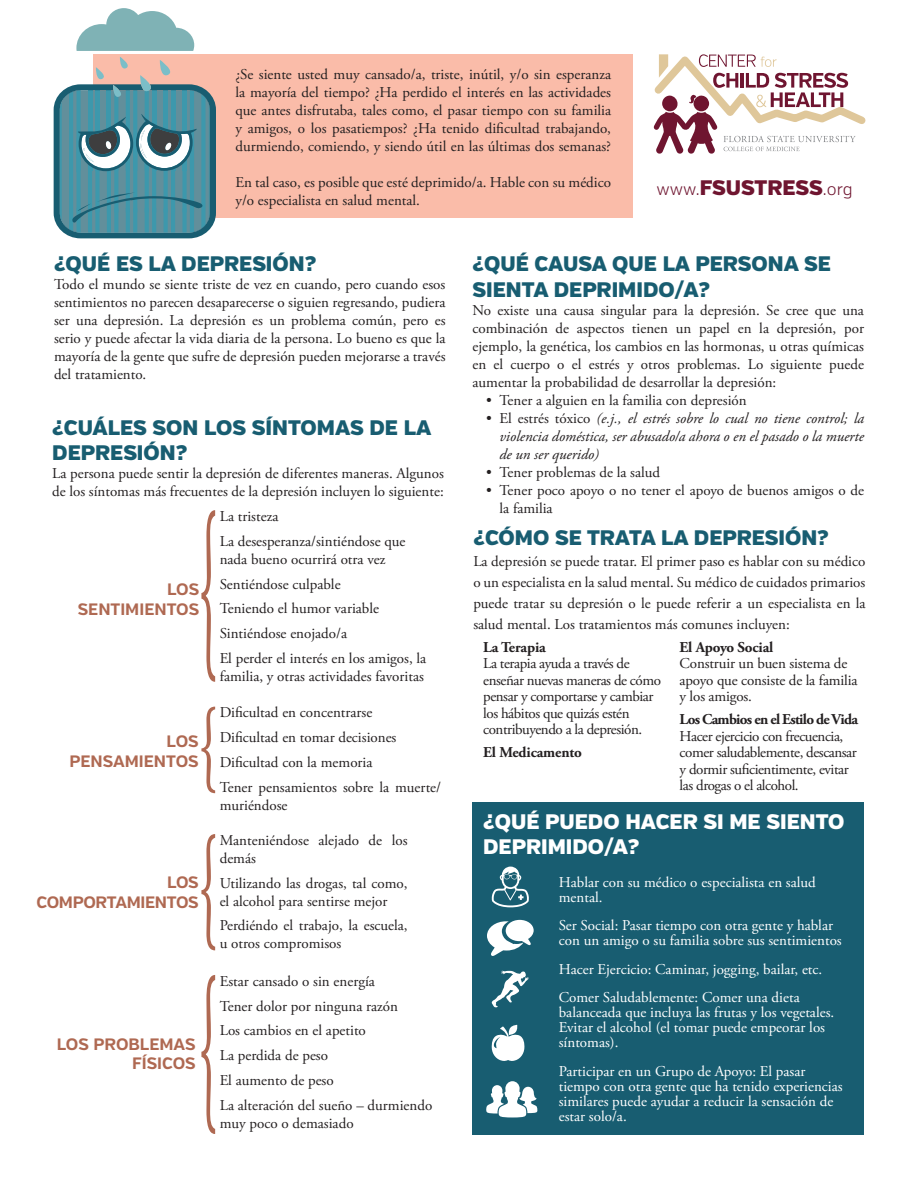
<style>
.page{position:relative;width:918px;height:1188px;background:#fff}
.page>*{position:absolute;margin:0;border:0;box-sizing:border-box;transform-origin:0 0}
.t1{font:900 21px/25.2px "Verb";color:#185d71}
.t2{font:900 21px/25.2px "Verb";color:#fff}
.t3{font:900 21px "Verb";color:#6f1530}
.t4{font:700 16.5px/19.8px "Verb";color:#af6952;text-align:right}
.t5{font:700 16.5px/19.8px "Verb";letter-spacing:-.02em;color:#af6952;text-align:right}
.t6{font:15px/18px "Adobe Garamond Pro";color:#231f20}
.t7{font:15px/15px "Adobe Garamond Pro";color:#fff}
.t8{font:15px/16.5px "Adobe Garamond Pro";letter-spacing:-.03em;color:#231f20}
.t9{font:italic 15px/18px "Adobe Garamond Pro";color:#231f20;text-align:justify}
.t10{font:700 15px "Adobe Garamond Pro";letter-spacing:-.02em;color:#231f20}
.t11{font:700 15px "Adobe Garamond Pro";letter-spacing:-.045em;color:#231f20}
.s1{font-weight:300;font-size:16.5px}
.s2{font-style:normal}
</style>
<div class="page">
<div style="left:472px;top:802px;width:392px;height:332px;background:#185d71"></div>
<div style="left:93px;top:54px;width:540px;height:163px;background:#fabca9"></div>
<svg style="left:76px;top:8px;width:118px;height:43px"></svg>
<svg style="left:54px;top:57px;width:162px;height:181px"></svg>
<svg style="left:201px;top:510px;width:14px;height:172px"></svg>
<svg style="left:201px;top:707px;width:14px;height:86px"></svg>
<svg style="left:201px;top:834px;width:14px;height:116px"></svg>
<svg style="left:201px;top:975px;width:14px;height:159px"></svg>
<svg style="left:487px;top:920px;width:47px;height:36px"></svg>
<svg style="left:486px;top:1081px;width:52px;height:37px"></svg>
<svg style="left:492px;top:867px;width:37px;height:40px"></svg>
<svg style="left:492px;top:970px;width:37px;height:37px"></svg>
<svg style="left:491px;top:1025px;width:34px;height:36px"></svg>
<svg style="left:653px;top:54px;width:213px;height:100px"></svg>
<p class="t6" style="left:235px;top:65px;width:377px;text-align:justify">¿Se siente usted muy cansado/a, triste, inútil, y/o sin esperanza la mayoría del tiempo? ¿Ha perdido el interés en las actividades que antes disfrutaba, tales como, el pasar tiempo con su familia y amigos, o los pasatiempos? ¿Ha tenido dificultad trabajando, durmiendo, comiendo, y siendo útil en las últimas dos semanas?</p>
<p class="t6" style="left:235px;top:173px;width:377px">En tal caso, es posible que esté deprimido/a. Hable con su médico y/o especialista en salud mental.</p>
<h1 class="t3" style="left:656px;top:175px;width:198px"><span class="s1">www.</span>FSUSTRESS<span class="s1">.org</span></h1>
<h1 class="t1" style="left:54px;top:252px;width:264px">¿QUÉ ES LA DEPRESIÓN?</h1>
<p class="t6" style="left:54px;top:276px;width:393px;text-align:justify">Todo el mundo se siente triste de vez en cuando, pero cuando esos sentimientos no parecen desaparecerse o siguien regresando, pudiera ser una depresión. La depresión es un problema común, pero es serio y puede afectar la vida diaria de la persona. Lo bueno es que la mayoría de la gente que sufre de depresión pueden mejorarse a través del tratamiento.</p>
<h1 class="t1" style="left:52px;top:416px;width:381px">¿CUÁLES SON LOS SÍNTOMAS DE LA<br>DEPRESIÓN?</h1>
<p class="t6" style="left:52px;top:465px;width:393px">La persona puede sentir la depresión de diferentes maneras. Algunos de los síntomas más frecuentes de la depresión incluyen lo siguiente:</p>
<p class="t4" style="left:78px;top:580px;width:123px">LOS<br>SENTIMIENTOS</p>
<p class="t4" style="left:69px;top:731px;width:131px">LOS<br>PENSAMIENTOS</p>
<p class="t5" style="left:36px;top:872px;width:164px">LOS<br>COMPORTAMIENTOS</p>
<p class="t4" style="left:57px;top:1034px;width:140px">LOS PROBLEMAS<br>FÍSICOS</p>
<p class="t6" style="left:220px;top:504px;width:187px;line-height:24.8px">La tristeza<br>La desesperanza/sintiéndose que</p>
<p class="t6" style="left:220px;top:547px;width:208px;line-height:24.8px">nada bueno ocurrirá otra vez<br>Sentiéndose culpable<br>Teniendo el humor variable<br>Sintiéndose enojado/a<br>El perder el interés en los amigos, la</p>
<p class="t6" style="left:220px;top:668px;width:206px">familia, y otras actividades favoritas</p>
<p class="t6" style="left:220px;top:701px;width:223px;line-height:24.8px">Dificultad en concentrarse<br>Dificultad en tomar decisiones<br>Dificultad con la memoria<br>Tener pensamientos sobre la muerte/</p>
<p class="t6" style="left:220px;top:797px;width:69px">muriéndose</p>
<p class="t6" style="left:220px;top:832px;width:189px">Manteniéndose alejado de los demás</p>
<p class="t6" style="left:220px;top:874px;width:189px">Utilizando las drogas, tal como, el alcohol para sentirse mejor</p>
<p class="t6" style="left:220px;top:917px;width:189px">Perdiéndo el trabajo, la escuela, u otros compromisos</p>
<p class="t6" style="left:220px;top:969px;width:214px;line-height:24.8px">Estar cansado o sin energía<br>Tener dolor por ninguna razón<br>Los cambios en el apetito<br>La perdida de peso<br>El aumento de peso<br>La alteración del sueño – durmiendo</p>
<p class="t6" style="left:220px;top:1114px;width:135px">muy poco o demasiado</p>
<h1 class="t1" style="left:472px;top:252px;width:360px">¿QUÉ CAUSA QUE LA PERSONA SE<br>SIENTA DEPRIMIDO/A?</h1>
<p class="t6" style="left:472px;top:301px;width:393px;text-align:justify">No existe una causa singular para la depresión. Se cree que una combinación de aspectos tienen un papel en la depresión, por ejemplo, la genética, los cambios en las hormonas, u otras químicas en el cuerpo o el estrés y otros problemas. Lo siguiente puede aumentar la probabilidad de desarrollar la depresión:</p>
<p class="t6" style="left:486px;top:391px;width:262px">• Tener a alguien en la familia con depresión</p>
<p class="t9" style="left:500px;top:409px;width:366px;text-indent:-14px"><span class="s2">• El estrés tóxico</span> (e.j., el estrés sobre lo cual no tiene control; la violencia doméstica, ser abusado/a ahora o en el pasado o la muerte de un ser querido)</p>
<p class="t6" style="left:486px;top:463px;width:176px">• Tener problemas de la salud</p>
<p class="t6" style="left:500px;top:481px;width:366px;text-indent:-14px">• Tener poco apoyo o no tener el apoyo de buenos amigos o de la familia</p>
<h1 class="t1" style="left:473px;top:526px;width:357px">¿CÓMO SE TRATA LA DEPRESIÓN?</h1>
<p class="t6" style="left:473px;top:551px;width:394px;line-height:21px;text-align:justify">La depresión se puede tratar. El primer paso es hablar con su médico o un especialista en la salud mental. Su médico de cuidados primarios puede tratar su depresión o le puede referir a un especialista en la salud mental. Los tratamientos más comunes incluyen:</p>
<p class="t10" style="left:483px;top:638px;width:64px">La Terapia</p>
<p class="t8" style="left:483px;top:656px;width:179px">La terapia ayuda a través de enseñar nuevas maneras de cómo pensar y comportarse y cambiar los hábitos que quizás estén contribuyendo a la depresión.</p>
<p class="t10" style="left:483px;top:744px;width:100px">El Medicamento</p>
<p class="t10" style="left:680px;top:638px;width:95px">El Apoyo Social</p>
<p class="t6" style="left:680px;top:656px;width:180px;line-height:16.5px">Construir un buen sistema de apoyo que consiste de la familia y los amigos.</p>
<p class="t11" style="left:680px;top:711px;width:180px">Los Cambios en el Estilo de Vida</p>
<p class="t8" style="left:680px;top:728px;width:179px">Hacer ejercicio con frecuencia, comer saludablemente, descansar y dormir suficientimente, evitar las drogas o el alcohol.</p>
<h1 class="t2" style="left:483px;top:810px;width:363px">¿QUÉ PUEDO HACER SI ME SIENTO<br>DEPRIMIDO/A?</h1>
<p class="t7" style="left:559px;top:875px;width:259px">Hablar con su médico o especialista en salud mental.</p>
<p class="t7" style="left:559px;top:919px;width:285px">Ser Social: Pasar tiempo con otra gente y hablar con un amigo o su familia sobre sus sentimientos</p>
<p class="t7" style="left:559px;top:956px;width:265px;line-height:28.5px">Hacer Ejercicio: Caminar, jogging, bailar, etc.<br>Comer Saludablemente: Comer una dieta</p>
<p class="t7" style="left:559px;top:1006px;width:277px">balanceada que incluya las frutas y los vegetales.<br>Evitar el alcohol (el tomar puede empeorar los síntomas).</p>
<p class="t7" style="left:559px;top:1064px;width:285px">Participar en un Grupo de Apoyo: El pasar tiempo con otra gente que ha tenido experiencias similares puede ayudar a reducir la sensación de estar solo/a.</p>
</div>
